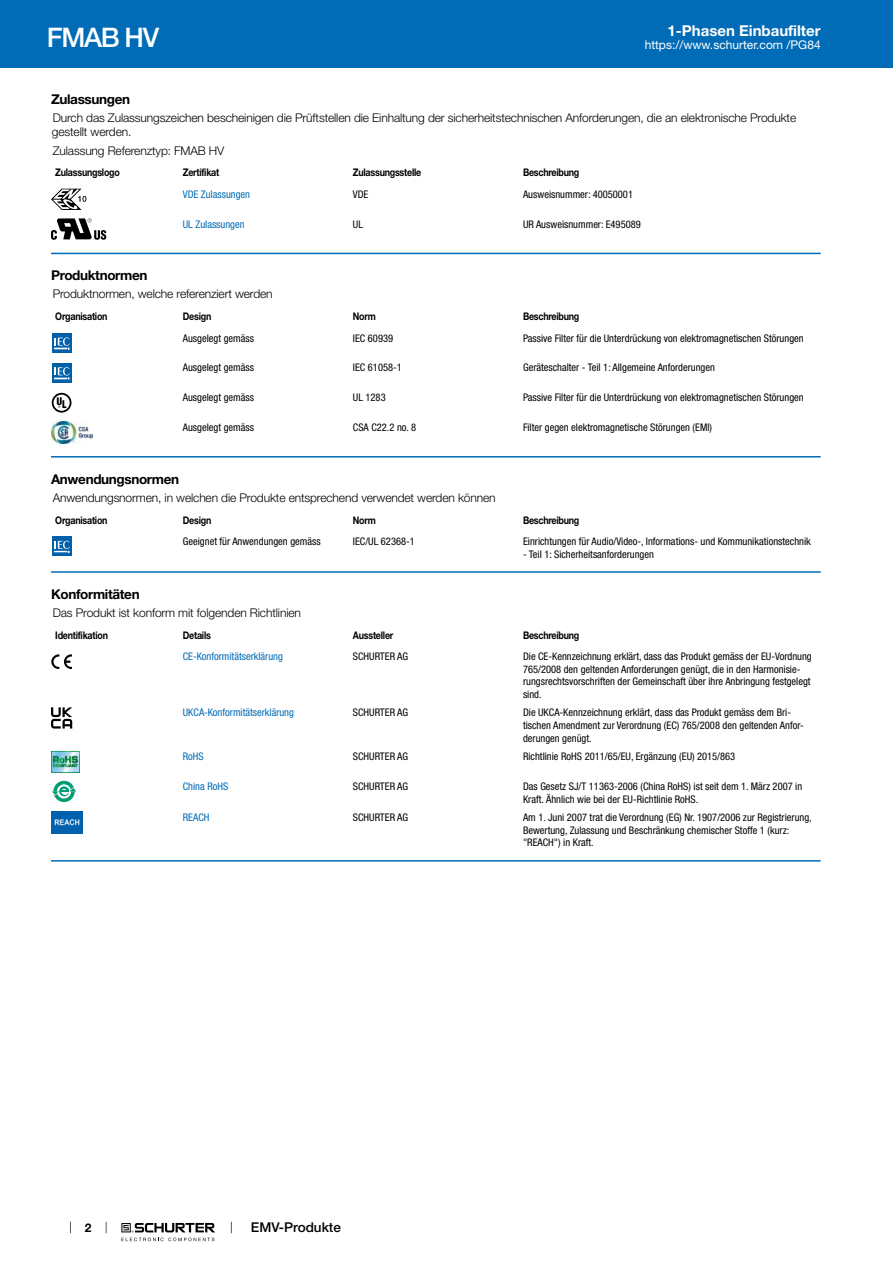
<style>
.page{position:relative;width:893px;height:1263px;background:#fff}
.page>*{position:absolute;margin:0;border:0;box-sizing:border-box;transform-origin:0 0}
.t1{font:500 27px "Helvetica Neue LT";letter-spacing:-.05em;color:#fff}
.t2{font:700 15px "Helvetica Neue LT";color:#fff}
.t3{font:700 13.5px "Helvetica Neue LT";letter-spacing:-.025em;color:#000}
.t4{font:500 13.5px "Helvetica Neue LT";color:#000}
.t5{font:300 12px/14.4px "Helvetica Neue LT";letter-spacing:-.01em;color:#000}
.t6{font:12px "Helvetica Neue LT";color:#fff}
.t7{font:700 12px "Helvetica Neue LT";color:#000}
.t8{font:condensed 10.5px/12.6px "Helvetica Neue LT";color:#000}
.t9{font:700 10.5px "Helvetica Neue LT";letter-spacing:-.025em;color:#000;scale:.85 1}
.t10{font:condensed 10.5px "Helvetica Neue LT";color:#006bb6}
</style>
<div class="page">
<svg style="left:70px;top:1221px;width:1px;height:12px"></svg>
<svg style="left:121px;top:1223px;width:94px;height:18px"></svg>
<div style="left:0;top:0;width:893px;height:68px;background:#006bb6"></div>
<svg style="left:51px;top:189px;width:35px;height:21px"></svg>
<svg style="left:51px;top:218px;width:55px;height:22px"></svg>
<hr style="left:51px;top:253px;width:770px;height:1px;background:#006bb6">
<svg style="left:52px;top:333px;width:20px;height:20px"></svg>
<div style="left:52px;top:334px;width:19px;height:19px;background:#0060a9"></div>
<svg style="left:54px;top:337px;width:16px;height:13px"></svg>
<svg style="left:71px;top:363px;width:1px;height:20px"></svg>
<div style="left:52px;top:363px;width:19px;height:20px;background:#0060a9"></div>
<svg style="left:54px;top:367px;width:16px;height:13px"></svg>
<svg style="left:51px;top:392px;width:21px;height:14px"></svg>
<svg style="left:52px;top:393px;width:19px;height:20px"></svg>
<img style="left:51px;top:422px;width:42px;height:21px">
<hr style="left:51px;top:456px;width:770px;height:1px;background:#006bb6">
<svg style="left:52px;top:536px;width:20px;height:20px"></svg>
<div style="left:52px;top:537px;width:19px;height:19px;background:#0060a9"></div>
<svg style="left:54px;top:541px;width:16px;height:13px"></svg>
<hr style="left:51px;top:571px;width:770px;height:2px;background:#006bb6">
<svg style="left:51px;top:654px;width:21px;height:15px"></svg>
<svg style="left:51px;top:707px;width:21px;height:21px"></svg>
<img style="left:51px;top:751px;width:29px;height:21px">
<svg style="left:53px;top:781px;width:22px;height:21px"></svg>
<svg style="left:57px;top:784px;width:14px;height:14px"></svg>
<svg style="left:52px;top:787px;width:25px;height:9px"></svg>
<img style="left:51px;top:812px;width:32px;height:21px">
<hr style="left:51px;top:860px;width:770px;height:1px;background:#006bb6">
<h1 class="t1" style="left:47px;top:21px;width:114px">FMAB HV</h1>
<h2 class="t2" style="left:667px;top:21px;width:155px">1-Phasen Einbaufilter</h2>
<p class="t6" style="left:645px;top:38px;width:178px">https://www.schurter.com /PG84</p>
<p class="t3" style="left:51px;top:91px;width:81px">Zulassungen</p>
<p class="t5" style="left:52px;top:110px;width:746px">Durch das Zulassungszeichen bescheinigen die Prüftstellen die Einhaltung der sicherheitstechnischen Anforderungen, die an elektronische Produkte gestellt werden.</p>
<p class="t5" style="left:53px;top:143px;width:173px">Zulassung Referenztyp: FMAB HV</p>
<p class="t9" style="left:55px;top:166px;width:78px">Zulassungslogo</p>
<p class="t9" style="left:183px;top:166px;width:44px">Zertifikat</p>
<p class="t9" style="left:353px;top:166px;width:82px">Zulassungsstelle</p>
<p class="t9" style="left:523px;top:166px;width:68px">Beschreibung</p>
<p class="t10" style="left:183px;top:188px;width:69px">VDE Zulassungen</p>
<p class="t8" style="left:353px;top:188px;width:17px">VDE</p>
<p class="t8" style="left:523px;top:188px;width:111px">Ausweisnummer: 40050001</p>
<p class="t10" style="left:183px;top:218px;width:63px">UL Zulassungen</p>
<p class="t8" style="left:353px;top:217px;width:12px">UL</p>
<p class="t8" style="left:523px;top:217px;width:119px">UR Ausweisnummer: E495089</p>
<p class="t3" style="left:51px;top:267px;width:98px">Produktnormen</p>
<p class="t5" style="left:53px;top:287px;width:221px">Produktnormen, welche referenziert werden</p>
<p class="t9" style="left:55px;top:310px;width:63px">Organisation</p>
<p class="t9" style="left:183px;top:310px;width:35px">Design</p>
<p class="t9" style="left:353px;top:310px;width:29px">Norm</p>
<p class="t9" style="left:523px;top:310px;width:68px">Beschreibung</p>
<p class="t8" style="left:183px;top:332px;width:73px">Ausgelegt gemäss</p>
<p class="t8" style="left:353px;top:332px;width:42px">IEC 60939</p>
<p class="t8" style="left:523px;top:332px;width:282px">Passive Filter für die Unterdrückung von elektromagnetischen Störungen</p>
<p class="t8" style="left:183px;top:361px;width:73px">Ausgelegt gemäss</p>
<p class="t8" style="left:353px;top:361px;width:50px">IEC 61058-1</p>
<p class="t8" style="left:523px;top:361px;width:193px">Geräteschalter - Teil 1: Allgemeine Anforderungen</p>
<p class="t8" style="left:183px;top:391px;width:73px">Ausgelegt gemäss</p>
<p class="t8" style="left:353px;top:391px;width:34px">UL 1283</p>
<p class="t8" style="left:523px;top:391px;width:282px">Passive Filter für die Unterdrückung von elektromagnetischen Störungen</p>
<p class="t8" style="left:183px;top:421px;width:73px">Ausgelegt gemäss</p>
<p class="t8" style="left:353px;top:421px;width:65px">CSA C22.2 no. 8</p>
<p class="t8" style="left:523px;top:421px;width:191px">Filter gegen elektromagnetische Störungen (EMI)</p>
<p class="t3" style="left:51px;top:470px;width:130px">Anwendungsnormen</p>
<p class="t5" style="left:53px;top:490px;width:444px">Anwendungsnormen, in welchen die Produkte entsprechend verwendet werden können</p>
<p class="t9" style="left:55px;top:513px;width:63px">Organisation</p>
<p class="t9" style="left:183px;top:513px;width:35px">Design</p>
<p class="t9" style="left:353px;top:513px;width:29px">Norm</p>
<p class="t9" style="left:523px;top:513px;width:68px">Beschreibung</p>
<p class="t8" style="left:183px;top:535px;width:139px">Geeignet für Anwendungen gemäss</p>
<p class="t8" style="left:353px;top:535px;width:63px">IEC/UL 62368-1</p>
<p class="t8" style="left:523px;top:535px;width:289px">Einrichtungen für Audio/Video-, Informations- und Kommunikationstechnik</p>
<p class="t8" style="left:523px;top:547px;width:132px">- Teil 1: Sicherheitsanforderungen</p>
<p class="t3" style="left:51px;top:586px;width:90px">Konformitäten</p>
<p class="t5" style="left:53px;top:605px;width:250px">Das Produkt ist konform mit folgenden Richtlinien</p>
<p class="t9" style="left:55px;top:629px;width:64px">Identifikation</p>
<p class="t9" style="left:183px;top:629px;width:35px">Details</p>
<p class="t9" style="left:353px;top:629px;width:49px">Aussteller</p>
<p class="t9" style="left:523px;top:629px;width:68px">Beschreibung</p>
<p class="t10" style="left:183px;top:650px;width:102px">CE-Konformitätserklärung</p>
<p class="t8" style="left:353px;top:650px;width:57px">SCHURTER AG</p>
<p class="t8" style="left:523px;top:650px;width:290px">Die CE-Kennzeichnung erklärt, dass das Produkt gemäss der EU-Vordnung 765/2008 den geltenden Anforderungen genügt, die in den Harmonisie&shy;rungsrechtsvorschriften der Gemeinschaft über ihre Anbringung festgelegt sind.</p>
<p class="t10" style="left:183px;top:707px;width:113px">UKCA-Konformitätserklärung</p>
<p class="t8" style="left:353px;top:706px;width:57px">SCHURTER AG</p>
<p class="t8" style="left:523px;top:706px;width:282px">Die UKCA-Kennzeichnung erklärt, dass das Produkt gemäss dem Bri&shy;tischen Amendment zur Verordnung (EC) 765/2008 den geltenden Anfor&shy;derungen genügt.</p>
<p class="t10" style="left:183px;top:750px;width:22px">RoHS</p>
<p class="t8" style="left:353px;top:750px;width:57px">SCHURTER AG</p>
<p class="t8" style="left:523px;top:750px;width:214px">Richtlinie RoHS 2011/65/EU, Ergänzung (EU) 2015/863</p>
<p class="t10" style="left:183px;top:780px;width:47px">China RoHS</p>
<p class="t8" style="left:353px;top:780px;width:57px">SCHURTER AG</p>
<p class="t8" style="left:523px;top:780px;width:281px">Das Gesetz SJ/T 11363-2006 (China RoHS) ist seit dem 1. März 2007 in<br>Kraft. Ähnlich wie bei der EU-Richtlinie RoHS.</p>
<p class="t10" style="left:183px;top:811px;width:28px">REACH</p>
<p class="t8" style="left:353px;top:811px;width:57px">SCHURTER AG</p>
<p class="t8" style="left:523px;top:811px;width:290px">Am 1. Juni 2007 trat die Verordnung (EG) Nr. 1907/2006 zur Registrierung,<br>Bewertung, Zulassung und Beschränkung chemischer Stoffe 1 (kurz: "REACH") in Kraft.</p>
<p class="t7" style="left:85px;top:1220px;width:8px">2</p>
<p class="t4" style="left:251px;top:1219px;width:92px">EMV-Produkte</p>
</div>
